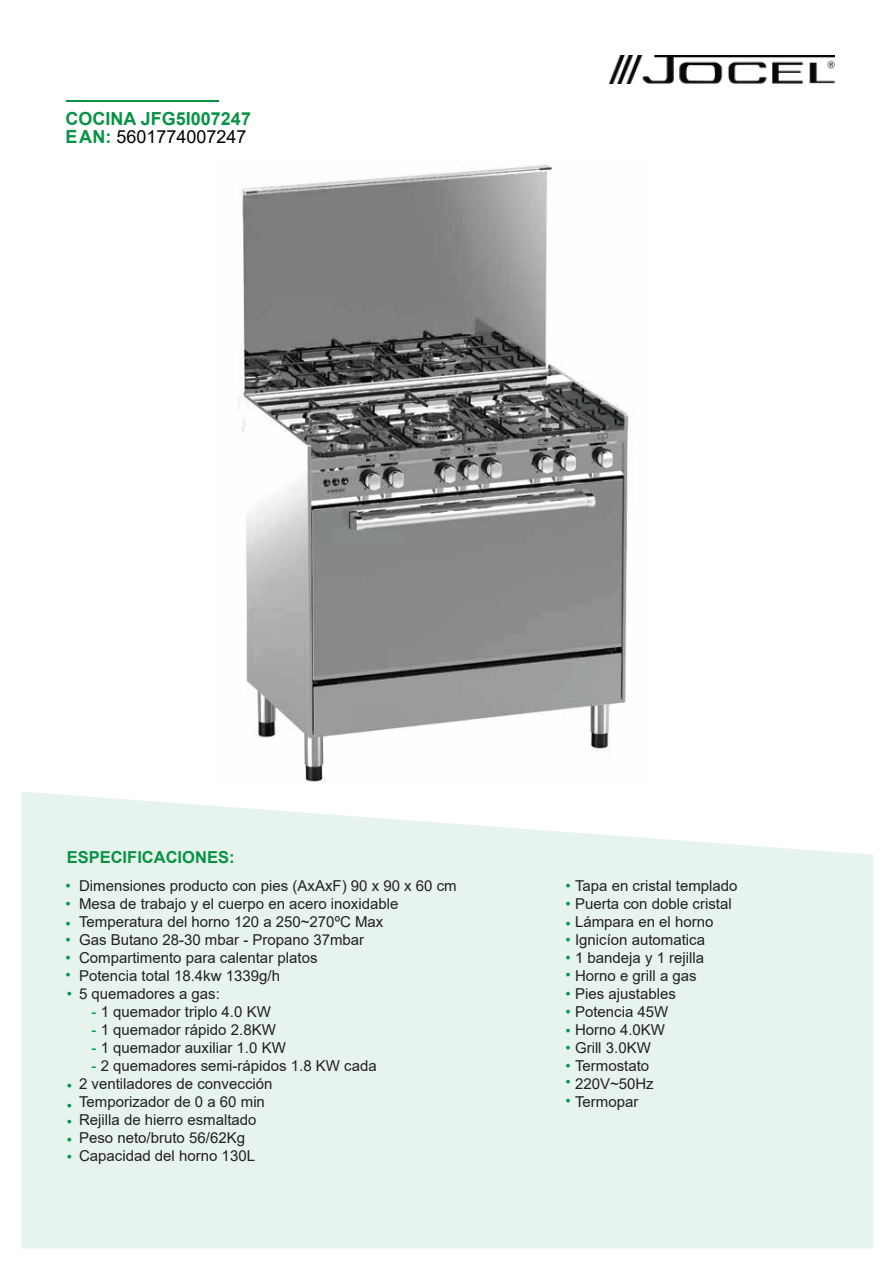
<style>
.page{position:relative;width:893px;height:1263px;background:#fff}
.page>*{position:absolute;margin:0;border:0;box-sizing:border-box;transform-origin:0 0}
.t1{font:18px "Arial";color:#000}
.t2{font:700 18px "Arial";color:#099246}
.t3{font:700 16.5px "Arial";color:#099246}
.t4{font:15px/18px "Arial";color:#231f20}
.t5{font:15px/18px "Arial";color:#029648}
.s1{font-weight:700;color:#099246}
.s2{color:#009648}
.s3{color:#029648}
</style>
<div class="page">
<div style="left:22px;top:792px;width:851px;height:456px;background:#e6f4ed"></div>
<img style="left:610px;top:55px;width:225px;height:28px">
<hr style="left:67px;top:100px;width:152px;height:2px;background:#099246">
<img style="left:239px;top:165px;width:390px;height:618px">
<p class="t2" style="left:66px;top:106px;width:187px">COCINA JFG5I007247</p>
<p class="t1" style="left:66px;top:124px;width:182px"><span class="s1">EAN:</span> 5601774007247</p>
<p class="t3" style="left:67px;top:846px;width:169px">ESPECIFICACIONES:</p>
<p class="t4" style="left:79px;top:877px;width:379px">Dimensiones producto con pies (AxAxF) 90 x 90 x 60 cm Mesa de trabajo y el cuerpo en acero inoxidable Temperatura del horno 120 a 250~270ºC Max<br>Gas Butano 28-30 mbar - Propano 37mbar Compartimento para calentar platos<br>Potencia total 18.4kw 1339g/h<br>5 quemadores a gas:</p>
<p class="t4" style="left:92px;top:1003px;width:181px"><span class="s2">-</span> 1 quemador triplo 4.0 KW</p>
<p class="t4" style="left:92px;top:1021px;width:186px"><span class="s2">-</span> 1 quemador rápido 2.8KW</p>
<p class="t4" style="left:92px;top:1039px;width:196px"><span class="s2">-</span> 1 quemador auxiliar 1.0 KW</p>
<p class="t4" style="left:79px;top:1057px;width:299px;text-indent:13px"><span class="s2">-</span> 2 quemadores semi-rápidos 1.8 KW cada<br>2 ventiladores de convección<br>Temporizador de 0 a 60 min<br>Rejilla de hierro esmaltado<br>Peso neto/bruto 56/62Kg<br>Capacidad del horno 130L</p>
<p class="t5" style="left:66px;top:877px;width:7px">• •</p>
<p class="t5" style="left:66px;top:915px;width:7px;line-height:16.5px">• •</p>
<p class="t5" style="left:66px;top:949px;width:7px;line-height:16.5px">• •</p>
<p class="t5" style="left:67px;top:984px;width:7px">•</p>
<p class="t5" style="left:67px;top:1076px;width:7px;line-height:19.5px">• •</p>
<p class="t5" style="left:67px;top:1113px;width:7px">• •</p>
<p class="t5" style="left:67px;top:1147px;width:7px">•</p>
<p class="t4" style="left:565px;top:877px;width:174px"><span class="s3">•</span> Tapa en cristal templado</p>
<p class="t4" style="left:565px;top:895px;width:168px;text-align:center"><span class="s3">•</span> Puerta con doble cristal<br>Lámpara en el horno</p>
<p class="t4" style="left:565px;top:931px;width:141px"><span class="s3">•</span> Ignicíon automatica</p>
<p class="t4" style="left:565px;top:949px;width:140px"><span class="s3">•</span> 1 bandeja y 1 rejilla</p>
<p class="t4" style="left:565px;top:967px;width:133px"><span class="s3">•</span> Horno e grill a gas</p>
<p class="t4" style="left:565px;top:985px;width:112px"><span class="s3">•</span> Pies ajustables</p>
<p class="t4" style="left:565px;top:1003px;width:105px"><span class="s3">•</span> Potencia 45W</p>
<p class="t4" style="left:565px;top:1021px;width:101px"><span class="s3">•</span> Horno 4.0KW</p>
<p class="t4" style="left:565px;top:1039px;width:87px"><span class="s3">•</span> Grill 3.0KW</p>
<p class="t4" style="left:575px;top:1057px;width:80px;text-indent:-10px"><span class="s3">•</span> Termostato<br>220V~50Hz</p>
<p class="t4" style="left:565px;top:1093px;width:74px"><span class="s3">•</span> Termopar</p>
<p class="t5" style="left:565px;top:914px;width:7px">•</p>
<p class="t5" style="left:565px;top:1073px;width:7px">•</p>
</div>
